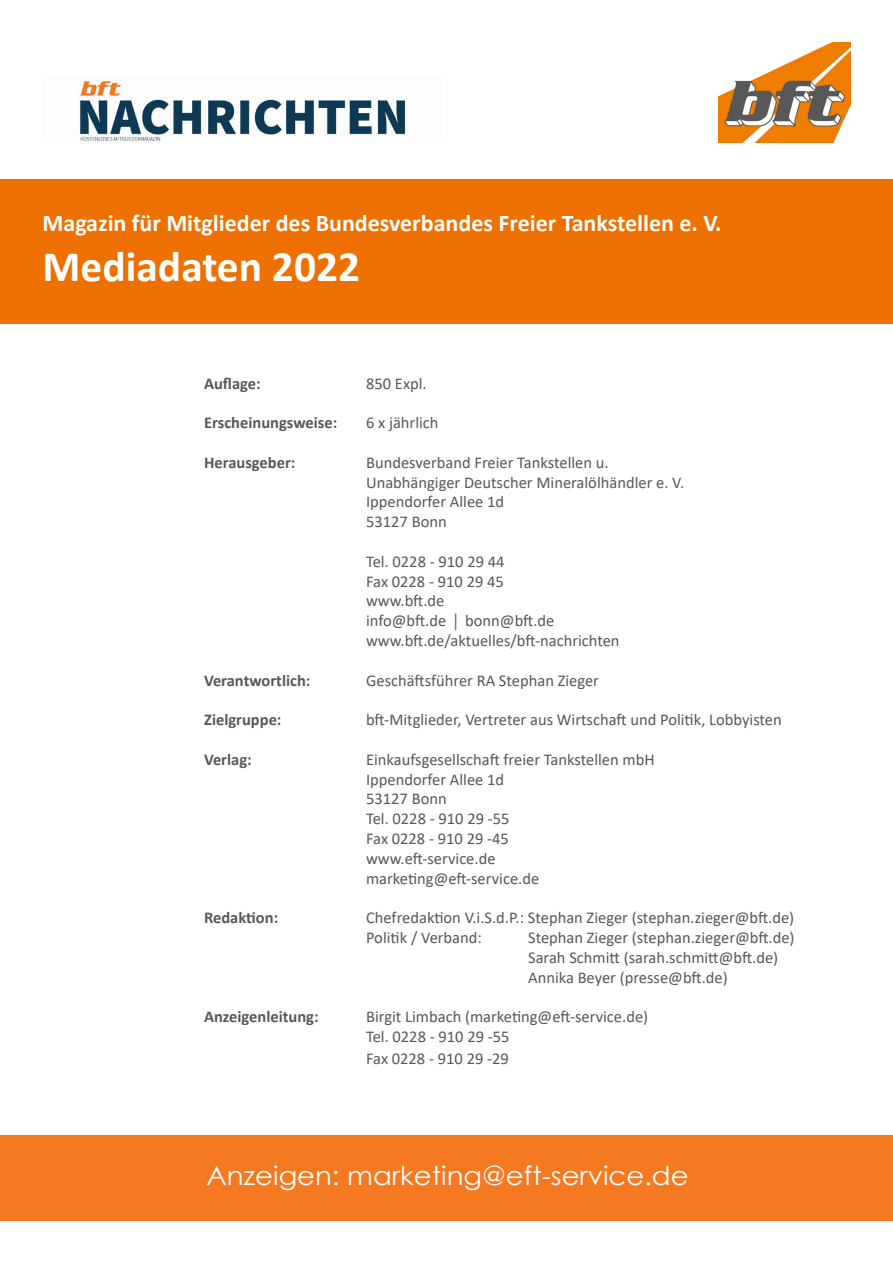
<style>
.page{position:relative;width:893px;height:1263px;background:#fff}
.page>*{position:absolute;margin:0;border:0;box-sizing:border-box;transform-origin:0 0}
.t1{font:700 43.5px "Calibri";color:#fff}
.t2{font:25.95px "Century Gothic";color:#fff;scale:1.06 1}
.t3{font:700 24px "Calibri";color:#fff}
.t4{font:16.5px "Calibri";color:#57585a}
.t5{font:700 16.5px "Calibri";color:#57585a}
.s1{font-family:"Myriad Pro"}
</style>
<div class="page">
<div style="left:0;top:180px;width:893px;height:144px;background:#ee7100"></div>
<div style="left:0;top:1135px;width:893px;height:85px;background:#f47921"></div>
<img style="left:80px;top:81px;width:326px;height:61px">
<img style="left:719px;top:43px;width:131px;height:100px">
<p class="t3" style="left:43px;top:206px;width:681px">Magazin für Mitglieder des Bundesverbandes Freier Tankstellen e. V.</p>
<p class="t1" style="left:43px;top:236px;width:319px">Mediadaten 2022</p>
<p class="t5" style="left:204px;top:371px;width:58px">Auflage:</p>
<p class="t4" style="left:366px;top:372px;width:62px">850 Expl.</p>
<p class="t5" style="left:204px;top:411px;width:135px">Erscheinungsweise:</p>
<p class="t4" style="left:366px;top:411px;width:74px">6 x jährlich</p>
<p class="t5" style="left:204px;top:451px;width:93px">Herausgeber:</p>
<p class="t4" style="left:366px;top:451px;width:244px">Bundesverband Freier Tankstellen u.</p>
<p class="t4" style="left:366px;top:471px;width:320px">Unabhängiger Deutscher Mineralölhändler e. V.</p>
<p class="t4" style="left:366px;top:490px;width:140px">Ippendorfer Allee 1d</p>
<p class="t4" style="left:366px;top:510px;width:82px">53127 Bonn</p>
<p class="t4" style="left:366px;top:550px;width:140px">Tel. 0228 - 910 29 44</p>
<p class="t4" style="left:366px;top:570px;width:139px">Fax 0228 - 910 29 45</p>
<p class="t4" style="left:366px;top:589px;width:80px">www.bft.de</p>
<p class="t4" style="left:366px;top:609px;width:190px">info@bft.de <span class="s1">|</span> bonn@bft.de</p>
<p class="t4" style="left:366px;top:629px;width:255px">www.bft.de/aktuelles/bft-nachrichten</p>
<p class="t5" style="left:204px;top:668px;width:108px">Verantwortlich:</p>
<p class="t4" style="left:366px;top:669px;width:234px">Geschäftsführer RA Stephan Zieger</p>
<p class="t5" style="left:204px;top:708px;width:79px">Zielgruppe:</p>
<p class="t4" style="left:366px;top:708px;width:417px">bft-Mitglieder, Vertreter aus Wirtschaft und Politik, Lobbyisten</p>
<p class="t5" style="left:204px;top:748px;width:49px">Verlag:</p>
<p class="t4" style="left:366px;top:748px;width:290px">Einkaufsgesellschaft freier Tankstellen mbH</p>
<p class="t4" style="left:366px;top:768px;width:140px">Ippendorfer Allee 1d</p>
<p class="t4" style="left:366px;top:787px;width:82px">53127 Bonn</p>
<p class="t4" style="left:366px;top:807px;width:145px">Tel. 0228 - 910 29 -55</p>
<p class="t4" style="left:366px;top:827px;width:144px">Fax 0228 - 910 29 -45</p>
<p class="t4" style="left:366px;top:847px;width:131px">www.eft-service.de</p>
<p class="t4" style="left:366px;top:867px;width:175px">marketing@eft-service.de</p>
<p class="t5" style="left:204px;top:906px;width:76px">Redaktion:</p>
<p class="t4" style="left:366px;top:906px;width:430px">Chefredaktion V.i.S.d.P.: Stephan Zieger (stephan.zieger@bft.de)</p>
<p class="t4" style="left:366px;top:926px;width:117px">Politik / Verband:</p>
<p class="t4" style="left:528px;top:926px;width:268px">Stephan Zieger (stephan.zieger@bft.de)</p>
<p class="t4" style="left:528px;top:946px;width:252px">Sarah Schmitt (sarah.schmitt@bft.de)</p>
<p class="t4" style="left:528px;top:966px;width:201px">Annika Beyer (presse@bft.de)</p>
<p class="t5" style="left:204px;top:1005px;width:116px">Anzeigenleitung:</p>
<p class="t4" style="left:366px;top:1005px;width:284px">Birgit Limbach (marketing@eft-service.de)</p>
<p class="t4" style="left:366px;top:1025px;width:145px">Tel. 0228 - 910 29 -55</p>
<p class="t4" style="left:366px;top:1047px;width:144px">Fax 0228 - 910 29 -29</p>
<p class="t2" style="left:206px;top:1158px;width:456px">Anzeigen: marketing@eft-service.de</p>
</div>
